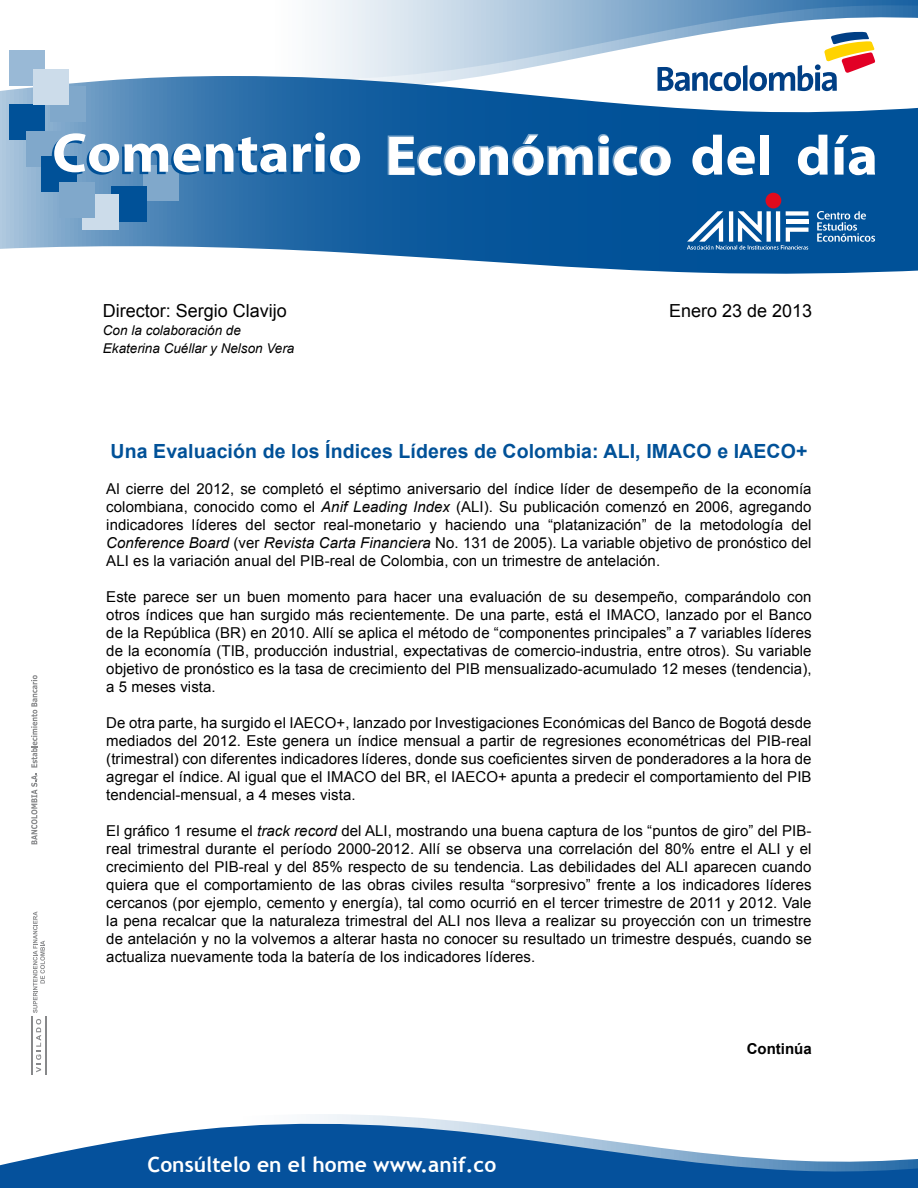
<style>
.page{position:relative;width:918px;height:1188px;background:#fff}
.page>*{position:absolute;margin:0;border:0;box-sizing:border-box;transform-origin:0 0}
.t1{font:700 21px "Trebuchet MS";color:#fff}
.t2{font:700 19.5px "Arial";letter-spacing:.005em;color:#005198}
.t3{font:18px "Arial";color:#000}
.t4{font:15px/18px "Arial";letter-spacing:.005em;color:#000;text-align:justify}
.t5{font:700 15px "Arial";color:#000}
.t6{font:italic 13.5px/18px "Arial";color:#000}
.s1{font-style:italic}
</style>
<div class="page">
<svg style="left:318px;top:0;width:600px;height:76px"></svg>
<svg style="left:0;top:76px;width:828px;height:27px"></svg>
<svg style="left:0;top:103px;width:918px;height:171px;background:#3877ae"></svg>
<svg style="left:310px;top:1114px;width:121px;height:5px"></svg>
<svg style="left:658px;top:32px;width:217px;height:59px"></svg>
<svg style="left:817px;top:211px;width:58px;height:31px;background:#3e7bb1"></svg>
<div style="left:766px;top:193px;width:15px;height:15px;background:#e00a1d;border-radius:50%"></div>
<svg style="left:687px;top:211px;width:122px;height:39px"></svg>
<svg style="left:767px;top:211px;width:4px;height:31px"></svg>
<hr style="left:776px;top:211px;width:4px;height:31px;background:#fff">
<div style="left:143px;top:165px;width:36px;height:36px;background:#80a8cb"></div>
<div style="left:50px;top:86px;width:36px;height:36px;background:#80a8cb"></div>
<div style="left:9px;top:50px;width:36px;height:36px;background:#99b9d6"></div>
<div style="left:9px;top:104px;width:36px;height:36px;background:#005198"></div>
<div style="left:26px;top:131px;width:36px;height:36px;background:#80a8cb"></div>
<div style="left:41px;top:156px;width:36px;height:36px;background:#005198"></div>
<div style="left:111px;top:186px;width:36px;height:36px;background:#005198"></div>
<div style="left:83px;top:194px;width:36px;height:36px;background:#ccdcea"></div>
<div style="left:33px;top:69px;width:36px;height:36px;background:#ccdcea"></div>
<div style="left:59px;top:182px;width:36px;height:36px;background:#80a8cb"></div>
<svg style="left:52px;top:132px;width:308px;height:43px"></svg>
<svg style="left:387px;top:133px;width:284px;height:43px"></svg>
<div style="left:760px;top:138px;width:9px;height:40px;background:#005198"></div>
<svg style="left:692px;top:135px;width:63px;height:43px"></svg>
<div style="left:760px;top:135px;width:9px;height:40px;background:#fff"></div>
<svg style="left:798px;top:135px;width:30px;height:43px"></svg>
<svg style="left:835px;top:135px;width:40px;height:43px"></svg>
<svg style="left:0;top:1119px;width:918px;height:69px;fill:#05519c"></svg>
<svg style="left:31px;top:675px;width:6px;height:169px"></svg>
<hr style="left:31px;top:1016px;width:1px;height:59px;background:#87888a">
<hr style="left:45px;top:1016px;width:1px;height:59px;background:#87888a">
<svg style="left:36px;top:1019px;width:5px;height:53px"></svg>
<svg style="left:33px;top:911px;width:12px;height:102px"></svg>
<p class="t3" style="left:103px;top:299px;width:186px">Director: Sergio Clavijo</p>
<p class="t6" style="left:103px;top:321px;width:193px">Con la colaboración de<br>Ekaterina Cuéllar y Nelson Vera</p>
<p class="t3" style="left:669px;top:299px;width:145px">Enero 23 de 2013</p>
<h2 class="t2" style="left:111px;top:439px;width:698px">Una Evaluación de los Índices Líderes de Colombia: ALI, IMACO e IAECO+</h2>
<p class="t4" style="left:106px;top:480px;width:707px">Al cierre del 2012, se completó el séptimo aniversario del índice líder de desempeño de la economía colombiana, conocido como el <span class="s1">Anif Leading Index</span> (ALI). Su publicación comenzó en 2006, agregando indicadores líderes del sector real-monetario y haciendo una “platanización” de la metodología del <span class="s1">Conference Board</span> (ver <span class="s1">Revista Carta Financiera</span> No. 131 de 2005). La variable objetivo de pronóstico del ALI es la variación anual del PIB-real de Colombia, con un trimestre de antelación.</p>
<p class="t4" style="left:106px;top:588px;width:707px">Este parece ser un buen momento para hacer una evaluación de su desempeño, comparándolo con otros índices que han surgido más recientemente. De una parte, está el IMACO, lanzado por el Banco de la República (BR) en 2010. Allí se aplica el método de “componentes principales” a 7 variables líderes de la economía (TIB, producción industrial, expectativas de comercio-industria, entre otros). Su variable objetivo de pronóstico es la tasa de crecimiento del PIB mensualizado-acumulado 12 meses (tendencia), a 5 meses vista.</p>
<p class="t4" style="left:106px;top:714px;width:707px">De otra parte, ha surgido el IAECO+, lanzado por Investigaciones Económicas del Banco de Bogotá desde mediados del 2012. Este genera un índice mensual a partir de regresiones econométricas del PIB-real (trimestral) con diferentes indicadores líderes, donde sus coeficientes sirven de ponderadores a la hora de agregar el índice. Al igual que el IMACO del BR, el IAECO+ apunta a predecir el comportamiento del PIB tendencial-mensual, a 4 meses vista.</p>
<p class="t4" style="left:106px;top:822px;width:707px">El gráfico 1 resume el <span class="s1">track record</span> del ALI, mostrando una buena captura de los “puntos de giro” del PIB&shy;real trimestral durante el período 2000-2012. Allí se observa una correlación del 80% entre el ALI y el crecimiento del PIB-real y del 85% respecto de su tendencia. Las debilidades del ALI aparecen cuando quiera que el comportamiento de las obras civiles resulta “sorpresivo” frente a los indicadores líderes cercanos (por ejemplo, cemento y energía), tal como ocurrió en el tercer trimestre de 2011 y 2012. Vale la pena recalcar que la naturaleza trimestral del ALI nos lleva a realizar su proyección con un trimestre de antelación y no la volvemos a alterar hasta no conocer su resultado un trimestre después, cuando se actualiza nuevamente toda la batería de los indicadores líderes.</p>
<h1 class="t1" style="left:148px;top:1152px;width:350px">Consúltelo en el home www.anif.co</h1>
<p class="t5" style="left:747px;top:1038px;width:66px">Continúa</p>
</div>
